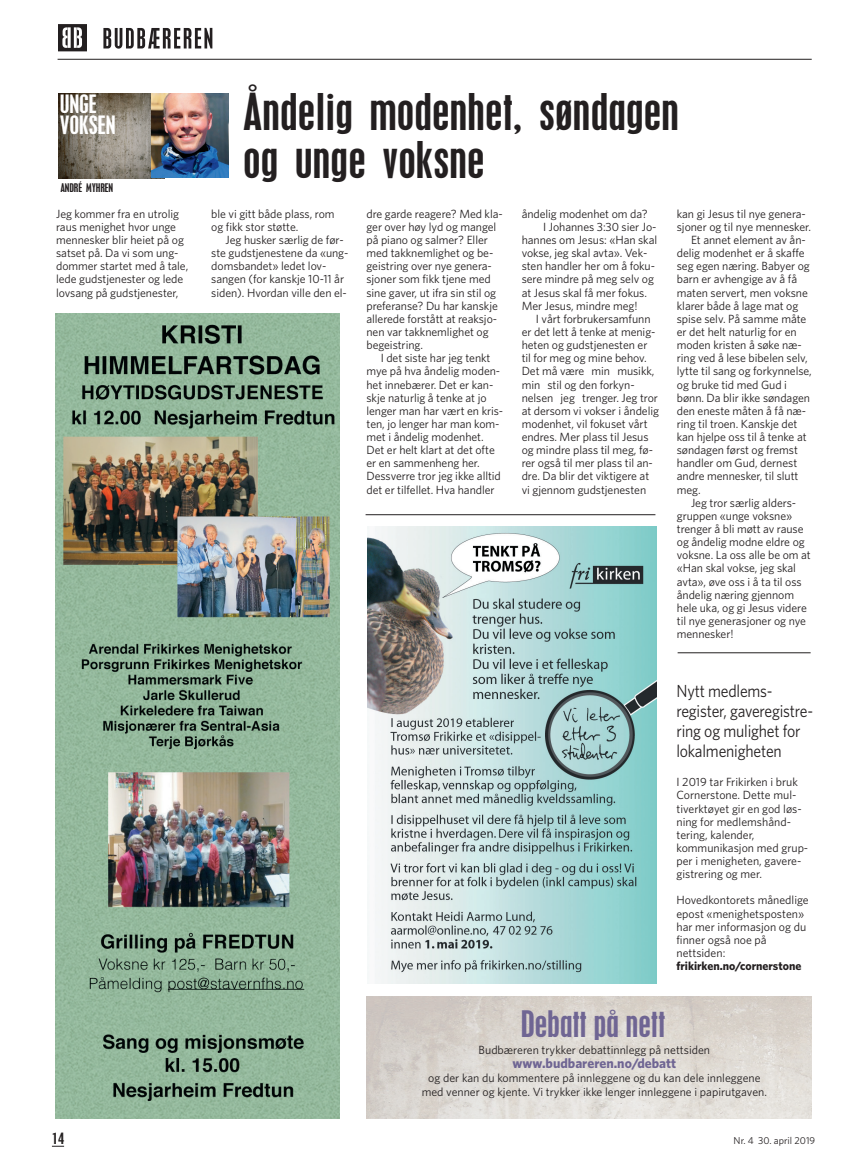
<style>
.page{position:relative;width:851px;height:1170px;background:#fff}
.page>*{position:absolute;margin:0;border:0;box-sizing:border-box;transform-origin:0 0}
.t1{font:condensed 45px/47.5px "Mt Placard";letter-spacing:.005em;color:#231f20;scale:1.1 1}
.t2{font:condensed 32.5px "Mt Placard";color:#6f6593;scale:1.1 1}
.t3{font:condensed 22.5px/21.2px "Mt Placard";letter-spacing:.005em;color:#fff;scale:1.1 1}
.t4{font:17.5px/20px "Whitney";letter-spacing:-.015em;color:#231f20;scale:.9 1}
.t5{font:700 13.75px "Whitney";color:#6f6593}
.t6{font:condensed 13.75px "Mt Placard";color:#231f20;scale:1.25 1}
.t7{font:11.88px/13.1px "Whitney";letter-spacing:-.005em;color:#231f20}
.t8{font:700 11.88px "Whitney";color:#231f20}
.t9{font:condensed 10.62px "Mt Placard";letter-spacing:.005em;color:#231f20;scale:1.1 1}
.t10{font:10px "Whitney";color:#231f20}
</style>
<div class="page">
<hr style="left:58px;top:59px;width:753px;height:1px;background:#231f20">
<img style="left:58px;top:24px;width:28px;height:28px">
<img style="left:103px;top:27px;width:110px;height:22px">
<svg style="left:52px;top:1145px;width:12px;height:1px"></svg>
<img style="left:366px;top:996px;width:445px;height:122px">
<img style="left:58px;top:93px;width:106px;height:85px">
<img style="left:152px;top:94px;width:76px;height:84px">
<img style="left:56px;top:314px;width:283px;height:803px">
<hr style="left:365px;top:514px;width:290px;height:1px;background:#231f20">
<hr style="left:677px;top:652px;width:133px;height:1px;background:#231f20">
<img style="left:367px;top:526px;width:289px;height:457px">
<h3 class="t3" style="left:60px;top:95px;width:52px">UNGE<br>VOKSEN</h3>
<p class="t9" style="left:60px;top:182px;width:49px">ANDRÉ MYHREN</p>
<h1 class="t1" style="left:243px;top:91px;width:397px">Åndelig modenhet, søndagen og unge voksne</h1>
<p class="t7" style="left:56px;top:208px;width:134px">Jeg kommer fra en utrolig raus menighet hvor unge mennesker blir heiet på og satset på. Da vi som ung&shy;dommer startet med å tale, lede gudstjenester og lede lovsang på gudstjenester,</p>
<p class="t7" style="left:211px;top:208px;width:125px">ble vi gitt både plass, rom og fikk stor støtte.</p>
<p class="t7" style="left:211px;top:234px;width:139px;text-indent:14px">Jeg husker særlig de før&shy;ste gudstjenestene da «ung&shy;domsbandet» ledet lov&shy;sangen (for kanskje 10-11 år siden). Hvordan ville den el-</p>
<p class="t7" style="left:366px;top:208px;width:138px">dre garde reagere? Med kla&shy;ger over høy lyd og mangel på piano og salmer? Eller med takknemlighet og be&shy;geistring over nye genera&shy;sjoner som fikk tjene med sine gaver, ut ifra sin stil og preferanse? Du har kanskje allerede forstått at reaksjo&shy;nen var takknemlighet og begeistring.</p>
<p class="t7" style="left:366px;top:352px;width:138px;text-indent:14px">I det siste har jeg tenkt mye på hva åndelig moden&shy;het innebærer. Det er kan&shy;skje naturlig å tenke at jo lenger man har vært en kris&shy;ten, jo lenger har man kom&shy;met i åndelig modenhet.<br>Det er helt klart at det ofte er en sammenheng her.<br>Dessverre tror jeg ikke alltid det er tilfellet. Hva handler</p>
<p class="t7" style="left:521px;top:208px;width:127px">åndelig modenhet om da?</p>
<p class="t7" style="left:543px;top:221px;width:115px">I Johannes 3:30 sier Jo-</p>
<p class="t7" style="left:521px;top:234px;width:137px">hannes om Jesus: «Han skal</p>
<p class="t7" style="left:521px;top:247px;width:127px">vokse, jeg skal avta». Vek-</p>
<p class="t7" style="left:521px;top:260px;width:135px">sten handler her om å foku-</p>
<p class="t7" style="left:521px;top:274px;width:134px">sere mindre på meg selv og</p>
<p class="t7" style="left:521px;top:287px;width:127px">at Jesus skal få mer fokus.</p>
<p class="t7" style="left:521px;top:300px;width:117px">Mer Jesus, mindre meg!</p>
<p class="t7" style="left:535px;top:313px;width:116px">I vårt forbrukersamfunn</p>
<p class="t7" style="left:521px;top:326px;width:135px">er det lett å tenke at menig-</p>
<p class="t7" style="left:521px;top:339px;width:127px">heten og gudstjenesten er</p>
<p class="t7" style="left:521px;top:352px;width:127px">til for meg og mine behov.</p>
<p class="t7" style="left:521px;top:365px;width:134px">Det må være min musikk,</p>
<p class="t7" style="left:521px;top:379px;width:114px">min stil og den forkyn-</p>
<p class="t7" style="left:521px;top:392px;width:138px">nelsen jeg trenger. Jeg tror</p>
<p class="t7" style="left:521px;top:405px;width:139px">at dersom vi vokser i åndelig</p>
<p class="t7" style="left:521px;top:418px;width:127px">modenhet, vil fokuset vårt</p>
<p class="t7" style="left:521px;top:431px;width:128px">endres. Mer plass til Jesus</p>
<p class="t7" style="left:521px;top:444px;width:133px">og mindre plass til meg, fø-</p>
<p class="t7" style="left:521px;top:457px;width:133px">rer også til mer plass til an-</p>
<p class="t7" style="left:521px;top:470px;width:129px">dre. Da blir det viktigere at</p>
<p class="t7" style="left:521px;top:484px;width:126px">vi gjennom gudstjenesten</p>
<p class="t7" style="left:676px;top:208px;width:130px">kan gi Jesus til nye genera-</p>
<p class="t7" style="left:676px;top:221px;width:136px">sjoner og til nye mennesker.</p>
<p class="t7" style="left:691px;top:234px;width:116px">Et annet element av ån-</p>
<p class="t7" style="left:676px;top:247px;width:129px">delig modenhet er å skaffe</p>
<p class="t7" style="left:676px;top:260px;width:134px">seg egen næring. Babyer og</p>
<p class="t7" style="left:676px;top:274px;width:122px">barn er avhengige av å få</p>
<p class="t7" style="left:676px;top:287px;width:132px">maten servert, men voksne</p>
<p class="t7" style="left:676px;top:300px;width:123px">klarer både å lage mat og</p>
<p class="t7" style="left:676px;top:313px;width:131px">spise selv. På samme måte</p>
<p class="t7" style="left:676px;top:326px;width:121px">er det helt naturlig for en</p>
<p class="t7" style="left:676px;top:339px;width:126px">moden kristen å søke næ-</p>
<p class="t7" style="left:676px;top:352px;width:132px">ring ved å lese bibelen selv,</p>
<p class="t7" style="left:676px;top:365px;width:136px">lytte til sang og forkynnelse,</p>
<p class="t7" style="left:676px;top:379px;width:112px">og bruke tid med Gud i</p>
<p class="t7" style="left:676px;top:392px;width:135px">bønn. Da blir ikke søndagen</p>
<p class="t7" style="left:676px;top:405px;width:131px">den eneste måten å få næ-</p>
<p class="t7" style="left:676px;top:418px;width:122px">ring til troen. Kanskje det</p>
<p class="t7" style="left:676px;top:431px;width:131px">kan hjelpe oss til å tenke at</p>
<p class="t7" style="left:676px;top:444px;width:123px">søndagen først og fremst</p>
<p class="t7" style="left:676px;top:457px;width:122px">handler om Gud, dernest</p>
<p class="t7" style="left:676px;top:470px;width:123px">andre mennesker, til slutt</p>
<p class="t7" style="left:676px;top:484px;width:25px">meg.</p>
<p class="t7" style="left:691px;top:497px;width:107px">Jeg tror særlig alders-</p>
<p class="t7" style="left:676px;top:510px;width:117px">gruppen «unge voksne»</p>
<p class="t7" style="left:676px;top:523px;width:128px">trenger å bli møtt av rause</p>
<p class="t7" style="left:676px;top:536px;width:129px">og åndelig modne eldre og</p>
<p class="t7" style="left:676px;top:549px;width:135px">voksne. La oss alle be om at</p>
<p class="t7" style="left:676px;top:562px;width:121px">«Han skal vokse, jeg skal</p>
<p class="t7" style="left:676px;top:575px;width:126px">avta», øve oss i å ta til oss</p>
<p class="t7" style="left:676px;top:589px;width:119px">åndelig næring gjennom</p>
<p class="t7" style="left:676px;top:602px;width:131px">hele uka, og gi Jesus videre</p>
<p class="t7" style="left:676px;top:615px;width:131px">til nye generasjoner og nye</p>
<p class="t7" style="left:676px;top:628px;width:58px">mennesker!</p>
<h3 class="t4" style="left:676px;top:682px;width:153px">Nytt medlems&shy;register, gaveregistre&shy;ring og mulighet for lokalmenigheten</h3>
<p class="t7" style="left:676px;top:776px;width:133px">I 2019 tar Frikirken i bruk<br>Cornerstone. Dette mul&shy;tiverktøyet gir en god løs&shy;ning for medlemshånd&shy;tering, kalender, kommunikasjon med grup&shy;per i menigheten, gavere&shy;gistrering og mer.</p>
<p class="t7" style="left:676px;top:894px;width:134px">Hovedkontorets månedlige epost «menighetsposten» har mer informasjon og du finner også noe på nettsiden:</p>
<p class="t8" style="left:676px;top:961px;width:126px">frikirken.no/cornerstone</p>
<h2 class="t2" style="left:520px;top:1006px;width:133px">Debatt på nett</h2>
<p class="t7" style="left:478px;top:1044px;width:233px">Budbæreren trykker debattinnlegg på nettsiden</p>
<p class="t5" style="left:512px;top:1058px;width:165px">www.budbareren.no/debatt</p>
<p class="t7" style="left:421px;top:1071px;width:347px;line-height:13.8px;text-align:center">og der kan du kommentere på innleggene og du kan dele innleggene med venner og kjente. Vi trykker ikke lenger innleggene i papirutgaven.</p>
<p class="t6" style="left:52px;top:1131px;width:11px">14</p>
<p class="t10" style="left:733px;top:1136px;width:83px">Nr. 4 30. april 2019</p>
</div>
